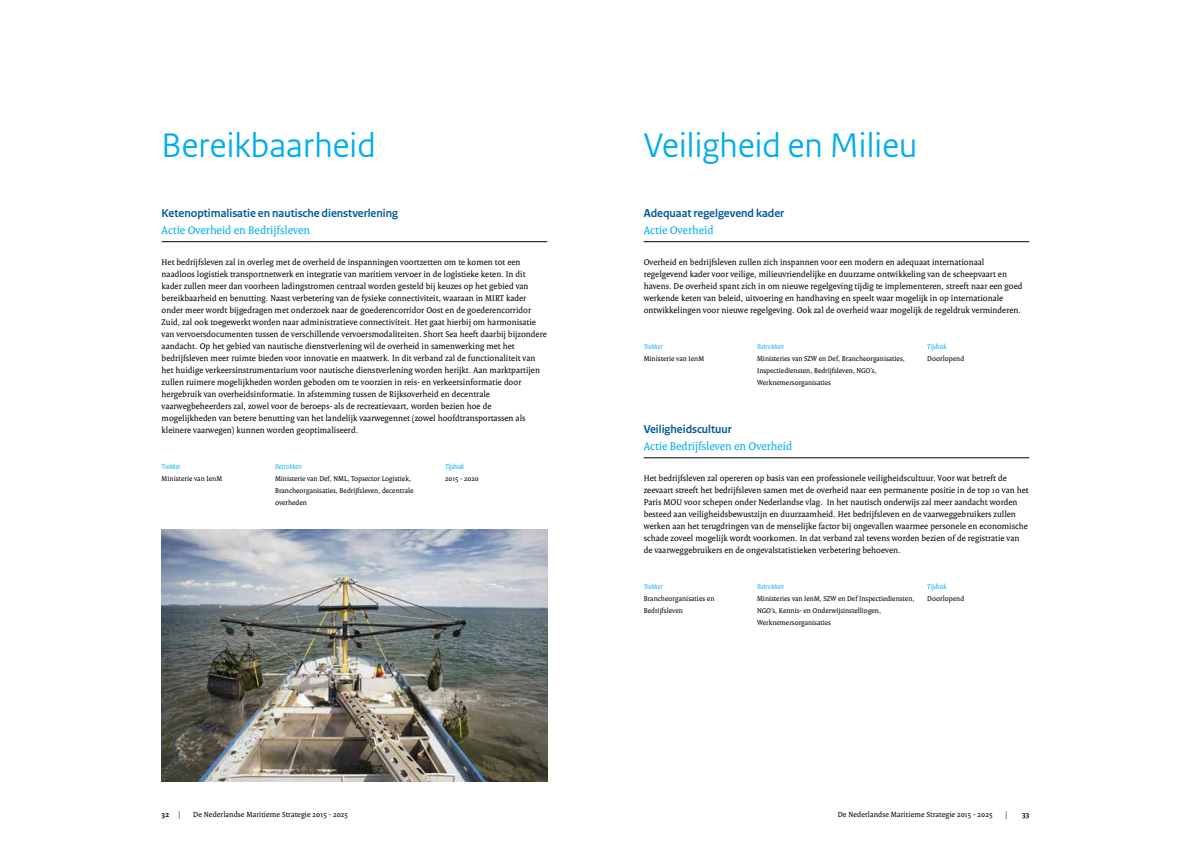
<style>
.page{position:relative;width:1191px;height:842px;background:#fff}
.page>*{position:absolute;margin:0;border:0;box-sizing:border-box;transform-origin:0 0}
.t1{font:36px "Rijksoverheid Sans";letter-spacing:.005em;color:#00aeef}
.t2{font:700 12px "Rijksoverheid Sans";color:#005b96}
.t3{font:12px "Rijksoverheid Serif";color:#00aeef}
.t4{font:9px/12px "Rijksoverheid Serif";letter-spacing:.005em;color:#000}
.t5{font:8px "Rijksoverheid Serif";letter-spacing:.01em;color:#000}
.t6{font:700 8px "Rijksoverheid Serif";color:#000}
.t7{font:7.5px/12px "Rijksoverheid Serif";color:#000}
.t8{font:italic 7.5px "Rijksoverheid Sans";color:#00aeef}
.t9{font:italic 7.5px "Rijksoverheid Serif";letter-spacing:.005em;color:#00aeef}
.s1{font-weight:400}
</style>
<div class="page">
<hr style="left:162px;top:241px;width:385px;height:1px;background:#000">
<hr style="left:643px;top:241px;width:386px;height:1px;background:#000">
<hr style="left:643px;top:457px;width:386px;height:1px;background:#000">
<img style="left:162px;top:529px;width:385px;height:252px">
<h1 class="t1" style="left:162px;top:125px;width:216px">Bereikbaarheid</h1>
<h1 class="t1" style="left:643px;top:125px;width:275px">Veiligheid en Milieu</h1>
<h2 class="t2" style="left:162px;top:207px;width:238px">Ketenoptimalisatie en nautische dienstverlening</h2>
<h2 class="t3" style="left:162px;top:223px;width:150px">Actie Overheid en Bedrijfsleven</h2>
<h2 class="t2" style="left:643px;top:207px;width:142px">Adequaat regelgevend kader</h2>
<h2 class="t3" style="left:643px;top:223px;width:71px">Actie Overheid</h2>
<p class="t4" style="left:162px;top:256px;width:387px">Het bedrijfsleven zal in overleg met de overheid de inspanningen voortzetten om te komen tot een naadloos logistiek transportnetwerk en integratie van maritiem vervoer in de logistieke keten. In dit kader zullen meer dan voorheen ladingstromen centraal worden gesteld bij keuzes op het gebied van bereikbaarheid en benutting. Naast verbetering van de fysieke connectiviteit, waaraan in MIRT kader onder meer wordt bijgedragen met onderzoek naar de goederencorridor Oost en de goederencorridor Zuid, zal ook toegewerkt worden naar administratieve connectiviteit. Het gaat hierbij om harmonisatie van vervoersdocumenten tussen de verschillende vervoersmodaliteiten. Short Sea heeft daarbij bijzondere aandacht. Op het gebied van nautische dienstverlening wil de overheid in samenwerking met het bedrijfsleven meer ruimte bieden voor innovatie en maatwerk. In dit verband zal de functionaliteit van het huidige verkeersinstrumentarium voor nautische dienstverlening worden herijkt. Aan marktpartijen zullen ruimere mogelijkheden worden geboden om te voorzien in reis- en verkeersinformatie door hergebruik van overheidsinformatie. In afstemming tussen de Rijksoverheid en decentrale vaarwegbeheerders zal, zowel voor de beroeps- als de recreatievaart, worden bezien hoe de mogelijkheden van betere benutting van het landelijk vaarwegennet (zowel hoofdtransportassen als kleinere vaarwegen) kunnen worden geoptimaliseerd.</p>
<p class="t4" style="left:643px;top:256px;width:380px">Overheid en bedrijfsleven zullen zich inspannen voor een modern en adequaat internationaal regelgevend kader voor veilige, milieuvriendelijke en duurzame ontwikkeling van de scheepvaart en havens. De overheid spant zich in om nieuwe regelgeving tijdig te implementeren, streeft naar een goed werkende keten van beleid, uitvoering en handhaving en speelt waar mogelijk in op internationale ontwikkelingen voor nieuwe regelgeving. Ook zal de overheid waar mogelijk de regeldruk verminderen.</p>
<p class="t4" style="left:643px;top:472px;width:386px">Het bedrijfsleven zal opereren op basis van een professionele veiligheidscultuur. Voor wat betreft de zeevaart streeft het bedrijfsleven samen met de overheid naar een permanente positie in de top 10 van het Paris MOU voor schepen onder Nederlandse vlag. In het nautisch onderwijs zal meer aandacht worden besteed aan veiligheidsbewustzijn en duurzaamheid. Het bedrijfsleven en de vaarweggebruikers zullen werken aan het terugdringen van de menselijke factor bij ongevallen waarmee personele en economische schade zoveel mogelijk wordt voorkomen. In dat verband zal tevens worden bezien of de registratie van de vaarweggebruikers en de ongevalstatistieken verbetering behoeven.</p>
<p class="t9" style="left:927px;top:342px;width:20px">Tijdvak</p>
<p class="t7" style="left:927px;top:353px;width:38px">Doorlopend</p>
<p class="t8" style="left:643px;top:343px;width:21px">Trekker</p>
<p class="t7" style="left:643px;top:353px;width:62px">Ministerie van IenM</p>
<p class="t8" style="left:757px;top:343px;width:28px">Betrokken</p>
<p class="t7" style="left:757px;top:353px;width:149px">Ministeries van SZW en Def, Brancheorganisaties,<br>Inspectiediensten, Bedrijfsleven, NGO’s,<br>Werknemersorganisaties</p>
<h2 class="t2" style="left:643px;top:423px;width:90px">Veiligheidscultuur</h2>
<h2 class="t3" style="left:643px;top:439px;width:150px">Actie Bedrijfsleven en Overheid</h2>
<p class="t9" style="left:445px;top:462px;width:20px">Tijdvak</p>
<p class="t7" style="left:445px;top:473px;width:35px">2015 - 2020</p>
<p class="t8" style="left:162px;top:463px;width:21px">Trekker</p>
<p class="t7" style="left:162px;top:473px;width:62px">Ministerie van IenM</p>
<p class="t8" style="left:275px;top:463px;width:28px">Betrokken</p>
<p class="t7" style="left:275px;top:473px;width:140px">Ministerie van Def, NML, Topsector Logistiek,<br>Brancheorganisaties, Bedrijfsleven, decentrale overheden</p>
<p class="t8" style="left:643px;top:583px;width:21px">Trekker</p>
<p class="t7" style="left:643px;top:593px;width:72px">Brancheorganisaties en<br>Bedrijfsleven</p>
<p class="t8" style="left:757px;top:583px;width:28px">Betrokken</p>
<p class="t7" style="left:757px;top:593px;width:159px">Ministeries van IenM, SZW en Def Inspectiediensten,<br>NGO’s, Kennis- en Onderwijsinstellingen,<br>Werknemersorganisaties</p>
<p class="t9" style="left:927px;top:582px;width:20px">Tijdvak</p>
<p class="t7" style="left:927px;top:593px;width:38px">Doorlopend</p>
<p class="t6" style="left:162px;top:810px;width:20px">32 <span class="s1">|</span></p>
<p class="t5" style="left:193px;top:810px;width:156px">De Nederlandse Maritieme Strategie 2015 - 2025</p>
<p class="t5" style="left:837px;top:810px;width:156px">De Nederlandse Maritieme Strategie 2015 - 2025</p>
<p class="t5" style="left:1005px;top:810px;width:4px">|</p>
<p class="t6" style="left:1022px;top:810px;width:9px">33</p>
</div>
